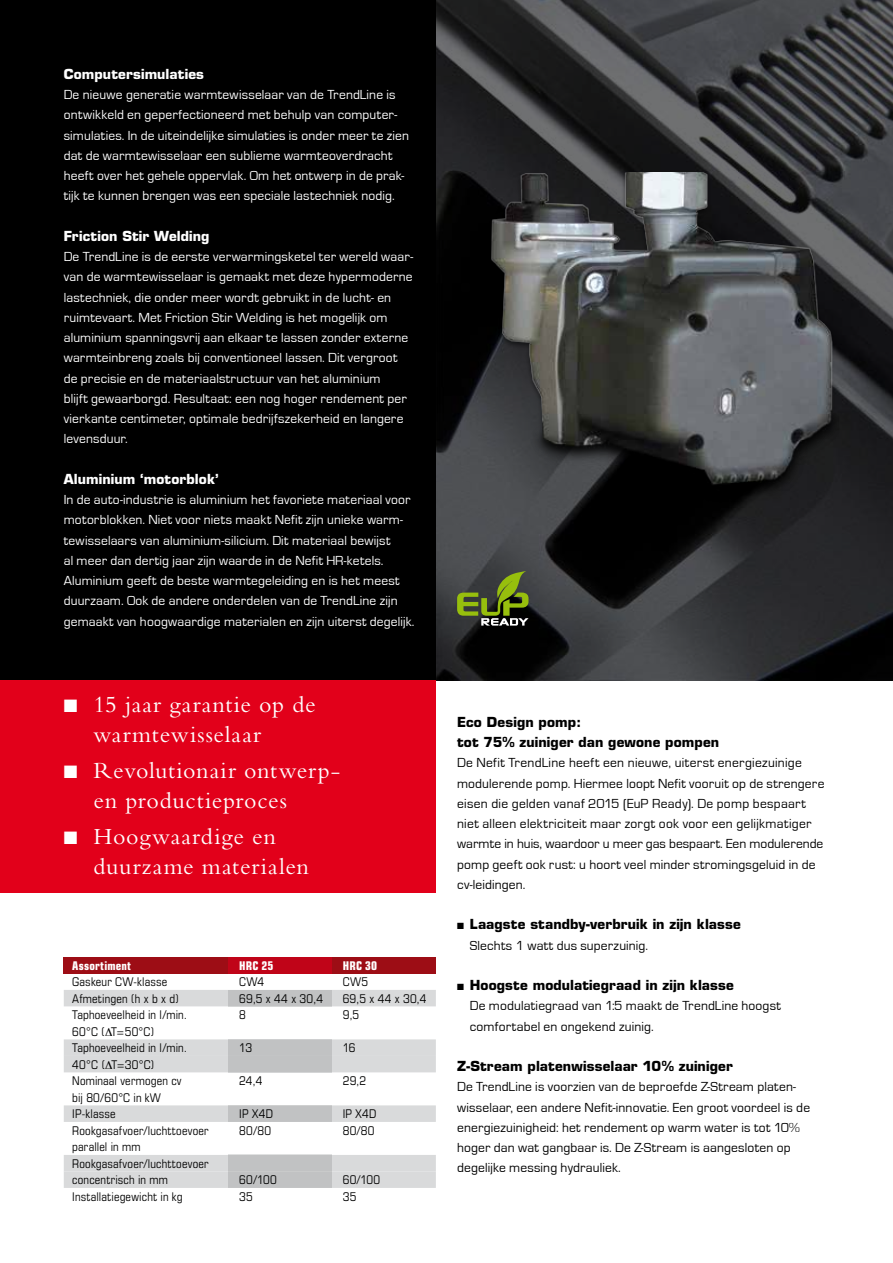
<style>
.page{position:relative;width:893px;height:1263px;background:#fff}
.page>*{position:absolute;margin:0;border:0;box-sizing:border-box;transform-origin:0 0}
.t1{font:24px/30px "Bembo";letter-spacing:.03em;color:#fff}
.t2{font:13.5px/20.2px "Eurostile";letter-spacing:.01em;color:#fff}
.t3{font:13.5px/20.2px "Eurostile";letter-spacing:.01em;color:#000}
.t4{font:700 13.5px/20.2px "Eurostile";letter-spacing:.01em;color:#000}
.t5{font:700 13.5px "Eurostile";letter-spacing:.01em;color:#fff}
.t6{font:condensed 12px/16.5px "Eurostile";letter-spacing:.015em;color:#000}
.t7{font:700 condensed 12px "Eurostile";letter-spacing:.015em;color:#fff}
.s1{font-weight:400}
.s2{font-weight:700}
</style>
<div class="page">
<img style="left:436px;top:0;width:457px;height:680px">
<div style="left:0;top:0;width:436px;height:680px;background:#000"></div>
<div style="left:0;top:680px;width:436px;height:213px;background:#e2001a"></div>
<div style="left:487px;top:172px;width:355px;height:332px;background:#000;opacity:.5"></div>
<img style="left:489px;top:172px;width:349px;height:323px">
<div style="left:64px;top:957px;width:372px;height:16px;background:#9d0d15"></div>
<div style="left:228px;top:957px;width:104px;height:16px;background:#c00418"></div>
<div style="left:64px;top:990px;width:372px;height:16px;background:#d9dadb"></div>
<div style="left:64px;top:1039px;width:372px;height:17px;background:#d9dadb"></div>
<div style="left:64px;top:1056px;width:372px;height:16px;background:#d9dadb"></div>
<div style="left:64px;top:1105px;width:372px;height:17px;background:#d9dadb"></div>
<div style="left:64px;top:1155px;width:372px;height:16px;background:#d9dadb"></div>
<div style="left:64px;top:1171px;width:372px;height:17px;background:#d9dadb"></div>
<div style="left:228px;top:990px;width:104px;height:16px;background:#c1c2c3"></div>
<div style="left:228px;top:1105px;width:104px;height:17px;background:#c1c2c3"></div>
<div style="left:228px;top:1039px;width:104px;height:33px;background:#c1c2c3"></div>
<div style="left:228px;top:1155px;width:104px;height:33px;background:#c1c2c3"></div>
<svg style="left:457px;top:571px;width:71px;height:55px;background:#566330"></svg>
<p class="t5" style="left:64px;top:65px;width:142px">Computersimulaties</p>
<p class="t2" style="left:64px;top:85px;width:347px">De nieuwe generatie warmtewisselaar van de TrendLine is ontwikkeld en geperfectioneerd met behulp van computer&shy;simulaties. In de uiteindelijke simulaties is onder meer te zien dat de warmtewisselaar een sublieme warmteoverdracht heeft over het gehele oppervlak. Om het ontwerp in de prak&shy;tijk te kunnen brengen was een speciale lastechniek nodig.</p>
<p class="t5" style="left:64px;top:227px;width:147px">Friction Stir Welding</p>
<p class="t2" style="left:64px;top:247px;width:351px">De TrendLine is de eerste verwarmingsketel ter wereld waar&shy;van de warmtewisselaar is gemaakt met deze hypermoderne lastechniek, die onder meer wordt gebruikt in de lucht- en ruimtevaart. Met Friction Stir Welding is het mogelijk om aluminium spanningsvrij aan elkaar te lassen zonder externe warmteinbreng zoals bij conventioneel lassen. Dit vergroot de precisie en de materiaalstructuur van het aluminium<br>blijft gewaarborgd. Resultaat: een nog hoger rendement per vierkante centimeter, optimale bedrijfszekerheid en langere levensduur.</p>
<p class="t5" style="left:64px;top:470px;width:156px">Aluminium ‘motorblok’</p>
<p class="t2" style="left:64px;top:490px;width:352px">In de auto-industrie is aluminium het favoriete materiaal voor motorblokken. Niet voor niets maakt Nefit zijn unieke warm&shy;tewisselaars van aluminium-silicium. Dit materiaal bewijst<br>al meer dan dertig jaar zijn waarde in de Nefit HR-ketels.<br>Aluminium geeft de beste warmtegeleiding en is het meest duurzaam. Ook de andere onderdelen van de TrendLine zijn gemaakt van hoogwaardige materialen en zijn uiterst degelijk.</p>
<h1 class="t1" style="left:94px;top:689px;width:224px;text-indent:-30px">■ 15 jaar garantie op de warmtewisselaar</h1>
<h1 class="t1" style="left:94px;top:755px;width:247px;text-indent:-30px">■ Revolutionair ontwerp&shy;en productieproces</h1>
<h1 class="t1" style="left:94px;top:821px;width:217px;text-indent:-30px">■ Hoogwaardige en duurzame materialen</h1>
<p class="t7" style="left:72px;top:958px;width:60px">Assortiment</p>
<p class="t7" style="left:239px;top:958px;width:36px">HRC 25</p>
<p class="t7" style="left:343px;top:958px;width:36px">HRC 30</p>
<p class="t6" style="left:72px;top:973px;width:97px">Gaskeur CW-klasse</p>
<p class="t6" style="left:239px;top:973px;width:26px">CW4</p>
<p class="t6" style="left:343px;top:973px;width:27px">CW5</p>
<p class="t6" style="left:72px;top:990px;width:108px">Afmetingen (h x b x d)</p>
<p class="t6" style="left:239px;top:990px;width:85px">69,5 x 44 x 30,4</p>
<p class="t6" style="left:343px;top:990px;width:85px">69,5 x 44 x 30,4</p>
<p class="t6" style="left:72px;top:1006px;width:116px">Taphoeveelheid in l/min.</p>
<p class="t6" style="left:239px;top:1006px;width:8px">8</p>
<p class="t6" style="left:343px;top:1006px;width:18px">9,5</p>
<p class="t6" style="left:72px;top:1023px;width:116px">60°C (∆T=50°C)<br>Taphoeveelheid in l/min.</p>
<p class="t6" style="left:239px;top:1039px;width:14px">13</p>
<p class="t6" style="left:343px;top:1039px;width:14px">16</p>
<p class="t6" style="left:72px;top:1056px;width:111px">40°C (∆T=30°C)<br>Nominaal vermogen cv</p>
<p class="t6" style="left:72px;top:1089px;width:90px">bij 80/60°C in kW<br>IP-klasse</p>
<p class="t6" style="left:239px;top:1072px;width:25px">24,4</p>
<p class="t6" style="left:343px;top:1072px;width:25px">29,2</p>
<p class="t6" style="left:239px;top:1105px;width:35px">IP X4D</p>
<p class="t6" style="left:343px;top:1105px;width:35px">IP X4D</p>
<p class="t6" style="left:72px;top:1122px;width:138px">Rookgasafvoer/luchttoevoer</p>
<p class="t6" style="left:239px;top:1122px;width:33px">80/80</p>
<p class="t6" style="left:343px;top:1122px;width:33px">80/80</p>
<p class="t6" style="left:72px;top:1138px;width:138px">parallel in mm<br>Rookgasafvoer/luchttoevoer concentrisch in mm</p>
<p class="t6" style="left:239px;top:1171px;width:39px">60/100</p>
<p class="t6" style="left:343px;top:1171px;width:39px">60/100</p>
<p class="t6" style="left:72px;top:1188px;width:112px">Installatiegewicht in kg</p>
<p class="t6" style="left:239px;top:1188px;width:15px">35</p>
<p class="t6" style="left:343px;top:1188px;width:15px">35</p>
<p class="t4" style="left:457px;top:712px;width:264px">Eco Design pomp:<br>tot 75% zuiniger dan gewone pompen</p>
<p class="t3" style="left:457px;top:753px;width:369px">De Nefit TrendLine heeft een nieuwe, uiterst energiezuinige modulerende pomp. Hiermee loopt Nefit vooruit op de strengere eisen die gelden vanaf 2015 (EuP Ready). De pomp bespaart niet alleen elektriciteit maar zorgt ook voor een gelijkmatiger warmte in huis, waardoor u meer gas bespaart. Een modulerende pomp geeft ook rust: u hoort veel minder stromingsgeluid in de cv-leidingen.</p>
<p class="t4" style="left:470px;top:914px;width:273px;text-indent:-13px">■ Laagste standby-verbruik in zijn klasse<br><span class="s1">Slechts 1 watt dus superzuinig.</span></p>
<p class="t3" style="left:470px;top:976px;width:313px;text-indent:-13px">■ <span class="s2">Hoogste modulatiegraad in zijn klasse<br></span>De modulatiegraad van 1:5 maakt de TrendLine hoogst comfortabel en ongekend zuinig.</p>
<p class="t4" style="left:457px;top:1056px;width:277px">Z-Stream platenwisselaar 10% zuiniger</p>
<p class="t3" style="left:457px;top:1077px;width:354px">De TrendLine is voorzien van de beproefde Z-Stream platen&shy;wisselaar, een andere Nefit-innovatie. Een groot voordeel is de energiezuinigheid: het rendement op warm water is tot 10% hoger dan wat gangbaar is. De Z-Stream is aangesloten op degelijke messing hydrauliek.</p>
</div>
